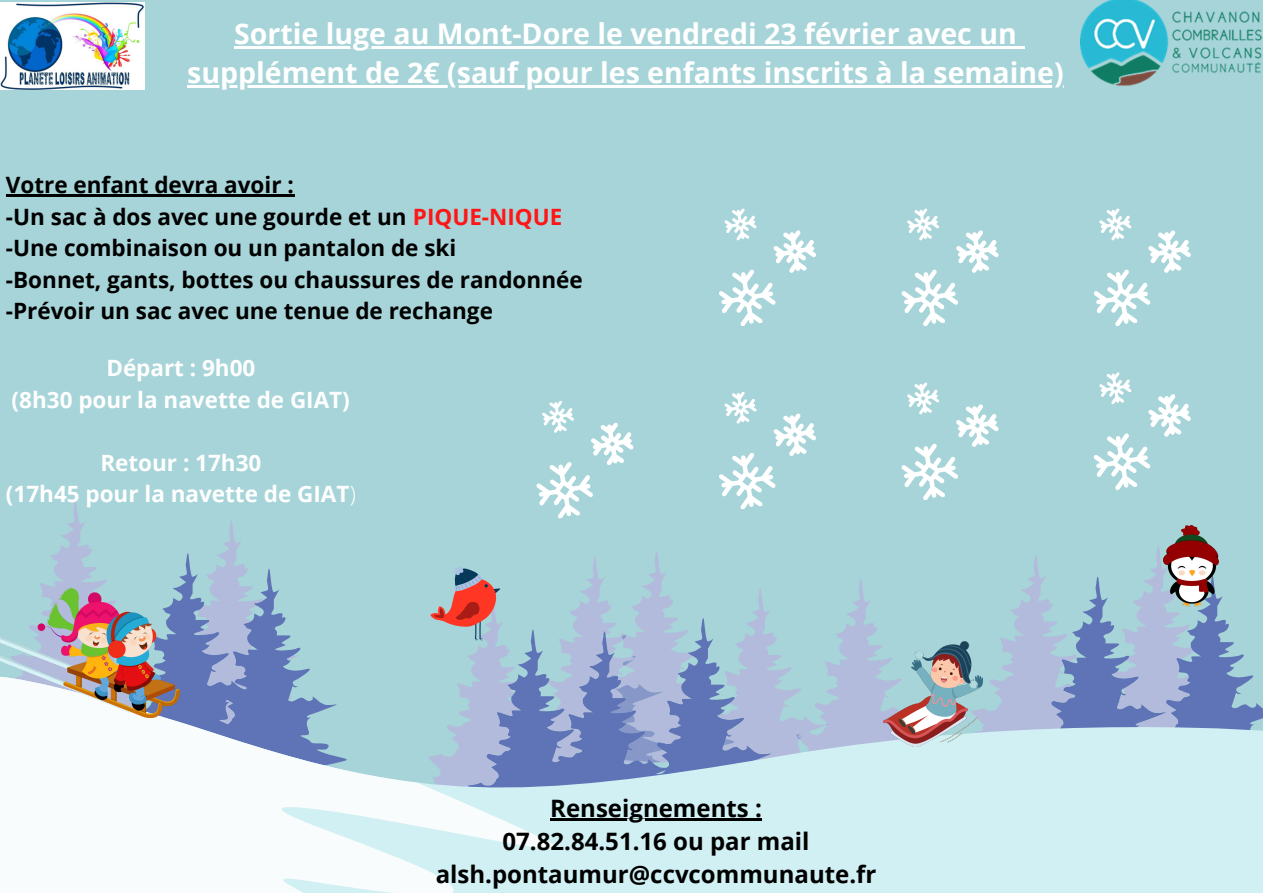
<style>
.page{position:relative;width:1263px;height:893px;background:#a6d4d8}
.page>*{position:absolute;margin:0;border:0;box-sizing:border-box;transform-origin:0 0}
.t1{font:700 28.5px "Open Sans";color:#fff}
.t2{font:700 24px/33.2px "Open Sans";color:#000;text-align:center}
.t3{font:700 22.5px/31.5px "Open Sans";color:#000}
.t4{font:700 22.5px/31.5px "Open Sans";color:#fff;text-align:center}
.s1{color:#ff1616}
.s2{font-weight:300}
</style>
<div class="page">
<svg style="left:1000px;top:546px;width:244px;height:125px"></svg>
<svg style="left:40px;top:500px;width:270px;height:171px"></svg>
<svg style="left:598px;top:671px;width:665px;height:222px;background:#c3e0eb"></svg>
<svg style="left:0;top:671px;width:598px;height:222px;background:#dae8ef"></svg>
<svg style="left:536px;top:401px;width:98px;height:118px"></svg>
<img style="left:1080px;top:0;width:182px;height:86px">
<img style="left:0;top:2px;width:145px;height:87px">
<img style="left:0;top:587px;width:180px;height:130px">
<img style="left:945px;top:641px;width:38px;height:105px">
<svg style="left:719px;top:391px;width:97px;height:119px"></svg>
<svg style="left:901px;top:382px;width:98px;height:118px"></svg>
<svg style="left:1094px;top:372px;width:97px;height:118px"></svg>
<svg style="left:420px;top:551px;width:525px;height:293px"></svg>
<img style="left:1164px;top:525px;width:55px;height:81px">
<hr style="left:234px;top:46px;width:783px;height:2px;background:#fff">
<svg style="left:1017px;top:46px;width:7px;height:2px"></svg>
<hr style="left:187px;top:85px;width:877px;height:3px;background:#fff">
<hr style="left:6px;top:194px;width:288px;height:2px;background:#000">
<hr style="left:550px;top:818px;width:212px;height:3px;background:#000">
<svg style="left:719px;top:208px;width:97px;height:118px"></svg>
<svg style="left:901px;top:208px;width:98px;height:118px"></svg>
<svg style="left:1094px;top:208px;width:97px;height:118px"></svg>
<p class="t1" style="left:234px;top:13px;width:784px">Sortie luge au Mont-Dore le vendredi 23 février avec un</p>
<p class="t1" style="left:187px;top:53px;width:878px">supplément de 2€ (sauf pour les enfants inscrits à la semaine)</p>
<h2 class="t3" style="left:6px;top:169px;width:578px">Votre enfant devra avoir :<br>-Un sac à dos avec une gourde et un <span class="s1">PIQUE-NIQUE </span>-Une combinaison ou un pantalon de ski<br>-Bonnet, gants, bottes ou chaussures de randonnée -Prévoir un sac avec une tenue de rechange</h2>
<p class="t4" style="left:12px;top:352px;width:340px">Départ : 9h00<br>(8h30 pour la navette de GIAT)</p>
<p class="t4" style="left:100px;top:446px;width:162px">Retour : 17h30</p>
<p class="t4" style="left:6px;top:478px;width:351px">(17h45 pour la navette de GIAT<span class="s2">)</span></p>
<p class="t2" style="left:436px;top:791px;width:442px">Renseignements :<br>07.82.84.51.16 ou par mail alsh.pontaumur@ccvcommunaute.fr</p>
</div>
